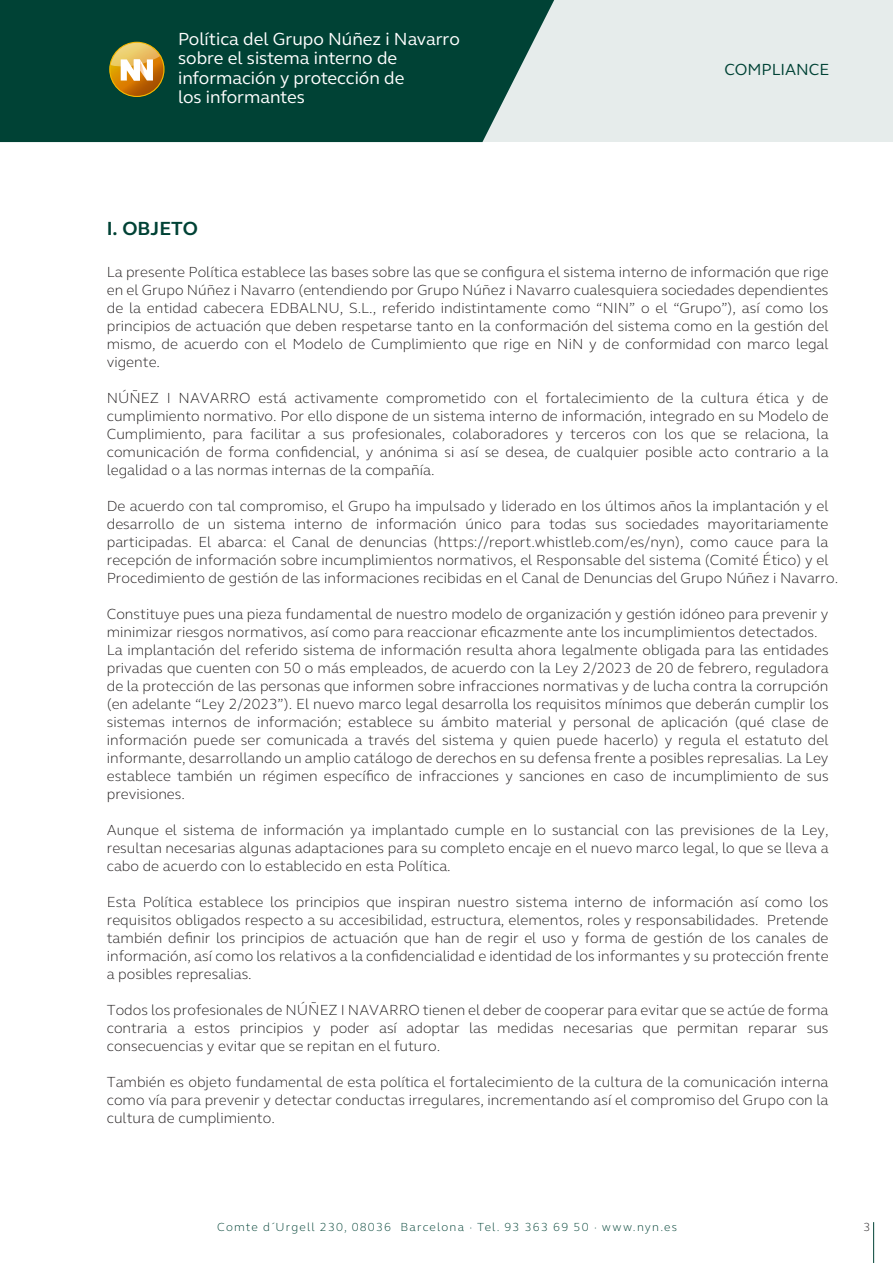
<style>
.page{position:relative;width:893px;height:1263px;background:#fff}
.page>*{position:absolute;margin:0;border:0;box-sizing:border-box;transform-origin:0 0}
.t1{font:700 19.5px "FS Elliot Pro";color:#004235}
.t2{font:18px/19.5px "FS Elliot Pro";color:#fff}
.t3{font:16.5px "FS Elliot Pro";color:#004235}
.t4{font:300 15px/18px "FS Elliot Pro";color:#231f20;text-align:justify}
.t5{font:300 12px "FS Elliot Pro";letter-spacing:.1em;color:#004235}
.t6{font:300 12px "FS Elliot Pro";color:#231f20}
</style>
<div class="page">
<div style="left:0;top:0;width:893px;height:142px;background:#e6eceb"></div>
<div style="left:0;top:0;width:554px;height:142px;background:#004235"></div>
<svg style="left:109px;top:42px;width:56px;height:55px;background:#af954f"></svg>
<hr style="left:873px;top:1222px;width:1px;height:41px;background:#004235">
<p class="t2" style="left:178px;top:28px;width:283px">Política del Grupo Núñez i Navarro sobre el sistema interno de información y protección de<br>los informantes</p>
<p class="t3" style="left:724px;top:58px;width:107px">COMPLIANCE</p>
<h1 class="t1" style="left:107px;top:216px;width:93px">I. OBJETO</h1>
<p class="t4" style="left:107px;top:262px;width:723px">La presente Política establece las bases sobre las que se configura el sistema interno de información que rige en el Grupo Núñez i Navarro (entendiendo por Grupo Núñez i Navarro cualesquiera sociedades dependientes de la entidad cabecera EDBALNU, S.L., referido indistintamente como “NIN” o el “Grupo”), así como los principios de actuación que deben respetarse tanto en la conformación del sistema como en la gestión del mismo, de acuerdo con el Modelo de Cumplimiento que rige en NiN y de conformidad con marco legal vigente.</p>
<p class="t4" style="left:107px;top:388px;width:723px">NÚÑEZ I NAVARRO está activamente comprometido con el fortalecimiento de la cultura ética y de cumplimiento normativo. Por ello dispone de un sistema interno de información, integrado en su Modelo de Cumplimiento, para facilitar a sus profesionales, colaboradores y terceros con los que se relaciona, la comunicación de forma confidencial, y anónima si así se desea, de cualquier posible acto contrario a la legalidad o a las normas internas de la compañía.</p>
<p class="t4" style="left:107px;top:496px;width:733px;text-align:left">De acuerdo con tal compromiso, el Grupo ha impulsado y liderado en los últimos años la implantación y el desarrollo de un sistema interno de información único para todas sus sociedades mayoritariamente participadas. El abarca: el Canal de denuncias (https://report.whistleb.com/es/nyn), como cauce para la recepción de información sobre incumplimientos normativos, el Responsable del sistema (Comité Ético) y el Procedimiento de gestión de las informaciones recibidas en el Canal de Denuncias del Grupo Núñez i Navarro.</p>
<p class="t4" style="left:107px;top:604px;width:723px;text-align:left">Constituye pues una pieza fundamental de nuestro modelo de organización y gestión idóneo para prevenir y minimizar riesgos normativos, así como para reaccionar eficazmente ante los incumplimientos detectados.<br>La implantación del referido sistema de información resulta ahora legalmente obligada para las entidades privadas que cuenten con 50 o más empleados, de acuerdo con la Ley 2/2023 de 20 de febrero, reguladora de la protección de las personas que informen sobre infracciones normativas y de lucha contra la corrupción (en adelante “Ley 2/2023”). El nuevo marco legal desarrolla los requisitos mínimos que deberán cumplir los sistemas internos de información; establece su ámbito material y personal de aplicación (qué clase de información puede ser comunicada a través del sistema y quien puede hacerlo) y regula el estatuto del informante, desarrollando un amplio catálogo de derechos en su defensa frente a posibles represalias. La Ley establece también un régimen específico de infracciones y sanciones en caso de incumplimiento de sus previsiones.</p>
<p class="t4" style="left:107px;top:820px;width:723px">Aunque el sistema de información ya implantado cumple en lo sustancial con las previsiones de la Ley, resultan necesarias algunas adaptaciones para su completo encaje en el nuevo marco legal, lo que se lleva a cabo de acuerdo con lo establecido en esta Política.</p>
<p class="t4" style="left:107px;top:892px;width:723px">Esta Política establece los principios que inspiran nuestro sistema interno de información así como los requisitos obligados respecto a su accesibilidad, estructura, elementos, roles y responsabilidades. Pretende también definir los principios de actuación que han de regir el uso y forma de gestión de los canales de información, así como los relativos a la confidencialidad e identidad de los informantes y su protección frente a posibles represalias.</p>
<p class="t4" style="left:107px;top:1000px;width:723px">Todos los profesionales de NÚÑEZ I NAVARRO tienen el deber de cooperar para evitar que se actúe de forma contraria a estos principios y poder así adoptar las medidas necesarias que permitan reparar sus consecuencias y evitar que se repitan en el futuro.</p>
<p class="t4" style="left:107px;top:1072px;width:723px">También es objeto fundamental de esta política el fortalecimiento de la cultura de la comunicación interna como vía para prevenir y detectar conductas irregulares, incrementando así el compromiso del Grupo con la cultura de cumplimiento.</p>
<p class="t5" style="left:217px;top:1219px;width:461px">Comte d´Urgell 230, 08036 Barcelona · Tel. 93 363 69 50 · www.nyn.es</p>
<p class="t6" style="left:863px;top:1219px;width:8px">3</p>
</div>
